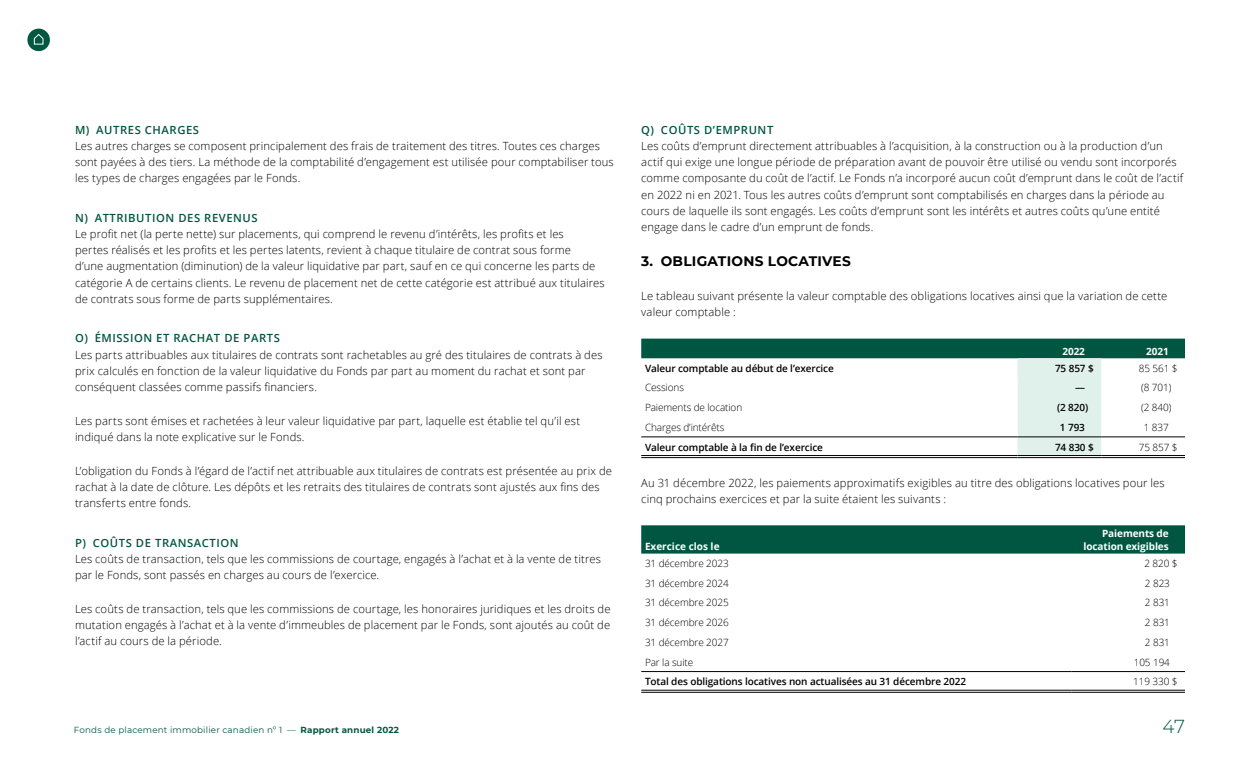
<style>
.page{position:relative;width:1260px;height:765px;background:#fff}
.page>*{position:absolute;margin:0;border:0;box-sizing:border-box;transform-origin:0 0}
.t1{font:300 18.75px "Montserrat";color:#00573f}
.t2{font:700 13.75px "Montserrat";letter-spacing:.02em;color:#000}
.BODY{font:300 11.25px/16.2px "Open Sans";letter-spacing:.01em;color:#000}
.H3{font:600 11.25px "Open Sans";letter-spacing:.05em;color:#005641}
.Table_Text___Semibol{font:600 10px "Open Sans";letter-spacing:-.01em;color:#000}
.Table_Text{font:300 10px "Open Sans";letter-spacing:-.01em;color:#000}
.Table_Text___Semibol-2{font:300 10px "Open Sans";letter-spacing:-.01em;color:#000}
.Table_Head{font:700 10px/13.1px "Open Sans";letter-spacing:-.01em;color:#fff;text-align:right}
.Table_Text-2{font:600 10px "Open Sans";letter-spacing:-.01em;color:#000}
.t3{font:8.75px "Montserrat";letter-spacing:.02em;color:#00573f}
.s1{font-weight:700}
</style>
<div class="page">
<div style="left:27px;top:29px;width:23px;height:22px;background:#01573f;border-radius:50%"></div>
<svg style="left:33px;top:34px;width:11px;height:11px"></svg>
<svg style="left:641px;top:339px;width:544px;height:116px"></svg>
<hr style="left:641px;top:455px;width:377px;height:1px;background:#000">
<hr style="left:641px;top:457px;width:377px;height:1px;background:#000">
<hr style="left:1018px;top:455px;width:83px;height:1px;background:#000">
<hr style="left:1018px;top:457px;width:83px;height:1px;background:#000">
<hr style="left:1101px;top:455px;width:84px;height:1px;background:#000">
<hr style="left:1101px;top:457px;width:84px;height:1px;background:#000">
<hr style="left:641px;top:437px;width:377px;height:1px;background:#000">
<hr style="left:1018px;top:437px;width:83px;height:1px;background:#000">
<hr style="left:1101px;top:437px;width:84px;height:1px;background:#000">
<svg style="left:641px;top:525px;width:544px;height:29px;background:#065a45"></svg>
<hr style="left:641px;top:690px;width:430px;height:1px;background:#000">
<hr style="left:641px;top:692px;width:430px;height:1px;background:#000">
<hr style="left:1071px;top:690px;width:114px;height:1px;background:#000">
<hr style="left:1071px;top:692px;width:114px;height:1px;background:#000">
<hr style="left:641px;top:671px;width:430px;height:1px;background:#000">
<hr style="left:1071px;top:671px;width:114px;height:1px;background:#000">
<p class="H3" style="left:75px;top:122px;width:126px">M) AUTRES CHARGES</p>
<p class="BODY" style="left:75px;top:137px;width:540px">Les autres charges se composent principalement des frais de traitement des titres. Toutes ces charges sont payées à des tiers. La méthode de la comptabilité d’engagement est utilisée pour comptabiliser tous les types de charges engagées par le Fonds.</p>
<p class="H3" style="left:75px;top:210px;width:184px">N) ATTRIBUTION DES REVENUS</p>
<p class="BODY" style="left:75px;top:225px;width:531px">Le profit net (la perte nette) sur placements, qui comprend le revenu d’intérêts, les profits et les<br>pertes réalisés et les profits et les pertes latents, revient à chaque titulaire de contrat sous forme<br>d’une augmentation (diminution) de la valeur liquidative par part, sauf en ce qui concerne les parts de catégorie A de certains clients. Le revenu de placement net de cette catégorie est attribué aux titulaires de contrats sous forme de parts supplémentaires.</p>
<p class="H3" style="left:75px;top:331px;width:206px">O) ÉMISSION ET RACHAT DE PARTS</p>
<p class="BODY" style="left:75px;top:346px;width:529px">Les parts attribuables aux titulaires de contrats sont rachetables au gré des titulaires de contrats à des prix calculés en fonction de la valeur liquidative du Fonds par part au moment du rachat et sont par conséquent classées comme passifs financiers.</p>
<p class="BODY" style="left:75px;top:412px;width:507px">Les parts sont émises et rachetées à leur valeur liquidative par part, laquelle est établie tel qu’il est indiqué dans la note explicative sur le Fonds.</p>
<p class="BODY" style="left:75px;top:462px;width:539px">L’obligation du Fonds à l’égard de l’actif net attribuable aux titulaires de contrats est présentée au prix de rachat à la date de clôture. Les dépôts et les retraits des titulaires de contrats sont ajustés aux fins des transferts entre fonds.</p>
<p class="H3" style="left:75px;top:535px;width:165px">P) COÛTS DE TRANSACTION</p>
<p class="BODY" style="left:75px;top:550px;width:528px">Les coûts de transaction, tels que les commissions de courtage, engagés à l’achat et à la vente de titres par le Fonds, sont passés en charges au cours de l’exercice.</p>
<p class="BODY" style="left:75px;top:600px;width:537px;text-align:justify">Les coûts de transaction, tels que les commissions de courtage, les honoraires juridiques et les droits de mutation engagés à l’achat et à la vente d’immeubles de placement par le Fonds, sont ajoutés au coût de l’actif au cours de la période.</p>
<p class="H3" style="left:641px;top:122px;width:134px">Q) COÛTS D’EMPRUNT</p>
<p class="BODY" style="left:641px;top:137px;width:543px">Les coûts d’emprunt directement attribuables à l’acquisition, à la construction ou à la production d’un actif qui exige une longue période de préparation avant de pouvoir être utilisé ou vendu sont incorporés comme composante du coût de l’actif. Le Fonds n’a incorporé aucun coût d’emprunt dans le coût de l’actif en 2022 ni en 2021. Tous les autres coûts d’emprunt sont comptabilisés en charges dans la période au cours de laquelle ils sont engagés. Les coûts d’emprunt sont les intérêts et autres coûts qu’une entité engage dans le cadre d’un emprunt de fonds.</p>
<h2 class="t2" style="left:641px;top:251px;width:211px">3. OBLIGATIONS LOCATIVES</h2>
<p class="BODY" style="left:641px;top:287px;width:528px">Le tableau suivant présente la valeur comptable des obligations locatives ainsi que la variation de cette valeur comptable :</p>
<p class="Table_Head" style="left:1062px;top:344px;width:24px">2022</p>
<p class="Table_Head" style="left:1146px;top:344px;width:24px">2021</p>
<p class="Table_Text___Semibol" style="left:645px;top:361px;width:190px">Valeur comptable au début de l’exercice</p>
<p class="Table_Text-2" style="left:1055px;top:361px;width:40px">75 857 $</p>
<p class="Table_Text___Semibol-2" style="left:1139px;top:361px;width:40px">85 561 $</p>
<p class="Table_Text" style="left:645px;top:381px;width:41px">Cessions</p>
<p class="Table_Text-2" style="left:1075px;top:381px;width:11px">—</p>
<p class="Table_Text___Semibol-2" style="left:1141px;top:381px;width:32px">(8 701)</p>
<p class="Table_Text" style="left:645px;top:401px;width:99px">Paiements de location</p>
<p class="Table_Text-2" style="left:1057px;top:401px;width:33px">(2 820)</p>
<p class="Table_Text___Semibol-2" style="left:1141px;top:401px;width:32px">(2 840)</p>
<p class="Table_Text" style="left:645px;top:420px;width:81px">Charges d’intérêts</p>
<p class="Table_Text-2" style="left:1060px;top:420px;width:27px">1 793</p>
<p class="Table_Text___Semibol-2" style="left:1144px;top:420px;width:27px">1 837</p>
<p class="Table_Text___Semibol" style="left:645px;top:440px;width:180px">Valeur comptable à la fin de l’exercice</p>
<p class="Table_Text-2" style="left:1055px;top:440px;width:40px">74 830 $</p>
<p class="Table_Text___Semibol-2" style="left:1139px;top:440px;width:40px">75 857 $</p>
<p class="BODY" style="left:641px;top:474px;width:525px">Au 31 décembre 2022, les paiements approximatifs exigibles au titre des obligations locatives pour les cinq prochains exercices et par la suite étaient les suivants :</p>
<p class="Table_Head" style="left:645px;top:539px;width:76px">Exercice clos le</p>
<p class="Table_Head" style="left:1084px;top:526px;width:87px">Paiements de location exigibles</p>
<p class="Table_Text___Semibol-2" style="left:645px;top:557px;width:85px">31 décembre 2023</p>
<p class="Table_Text___Semibol-2" style="left:1144px;top:557px;width:35px">2 820 $</p>
<p class="Table_Text" style="left:645px;top:576px;width:85px">31 décembre 2024</p>
<p class="Table_Text___Semibol-2" style="left:1145px;top:576px;width:27px">2 823</p>
<p class="Table_Text" style="left:645px;top:596px;width:85px">31 décembre 2025</p>
<p class="Table_Text___Semibol-2" style="left:1145px;top:596px;width:27px">2 831</p>
<p class="Table_Text" style="left:645px;top:616px;width:85px">31 décembre 2026</p>
<p class="Table_Text___Semibol-2" style="left:1145px;top:616px;width:27px">2 831</p>
<p class="Table_Text" style="left:645px;top:635px;width:85px">31 décembre 2027</p>
<p class="Table_Text___Semibol-2" style="left:1145px;top:635px;width:27px">2 831</p>
<p class="Table_Text" style="left:645px;top:655px;width:50px">Par la suite</p>
<p class="Table_Text___Semibol-2" style="left:1134px;top:655px;width:38px">105 194</p>
<p class="Table_Text___Semibol" style="left:645px;top:675px;width:323px">Total des obligations locatives non actualisées au 31 décembre 2022</p>
<p class="Table_Text___Semibol-2" style="left:1133px;top:675px;width:46px">119 330 $</p>
<p class="t3" style="left:74px;top:723px;width:326px">Fonds de placement immobilier canadien nº 1 — <span class="s1">Rapport annuel 2022</span></p>
<h1 class="t1" style="left:1162px;top:713px;width:24px">47</h1>
</div>
